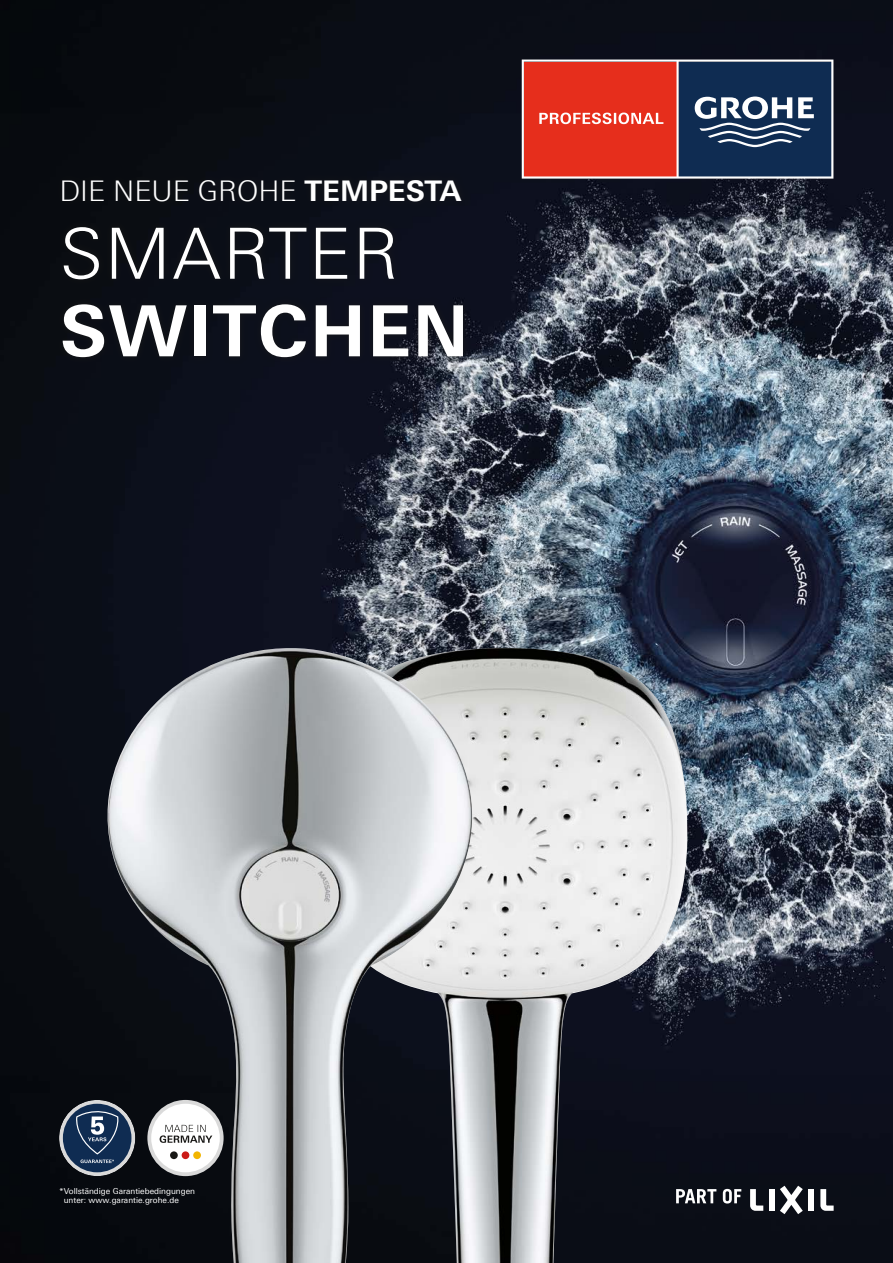
<style>
.page{position:relative;width:893px;height:1263px;background:#fff}
.page>*{position:absolute;margin:0;border:0;box-sizing:border-box;transform-origin:0 0}
.t1{font:700 70.5px "Linotype Univers 630";letter-spacing:.02em;color:#fff}
.t2{font:300 70.5px "Linotype Univers 330";letter-spacing:.02em;color:#fff}
.t3{font:300 28.5px "Linotype Univers 330";color:#fff}
.t4{font:8.25px/9.9px "Linotype Univers 430";color:#fff}
.s1{font-family:"Linotype Univers 630";font-weight:700}
</style>
<div class="page">
<img style="left:0;top:0;width:893px;height:1263px">
<img style="left:476px;top:648px;width:212px;height:615px">
<img style="left:102px;top:648px;width:374px;height:615px">
<svg style="left:522px;top:60px;width:311px;height:119px"></svg>
<svg style="left:59px;top:1100px;width:76px;height:76px"></svg>
<svg style="left:63px;top:1104px;width:68px;height:68px"></svg>
<svg style="left:147px;top:1100px;width:77px;height:76px"></svg>
<div style="left:151px;top:1104px;width:69px;height:68px;background:#fff;border-radius:50%"></div>
<div style="left:170px;top:1151px;width:8px;height:8px;background:#191816;border-radius:50%"></div>
<div style="left:182px;top:1151px;width:7px;height:8px;background:#cb1b17;border-radius:50%"></div>
<div style="left:193px;top:1151px;width:8px;height:8px;background:#f2b500;border-radius:50%"></div>
<svg style="left:160px;top:1125px;width:52px;height:18px"></svg>
<div style="left:54px;top:172px;width:417px;height:193px;background:#0d1017"></div>
<svg style="left:750px;top:1189px;width:13px;height:22px"></svg>
<svg style="left:820px;top:1189px;width:14px;height:22px"></svg>
<div style="left:769px;top:1189px;width:6px;height:22px;background:#fff"></div>
<div style="left:808px;top:1189px;width:6px;height:22px;background:#fff"></div>
<svg style="left:780px;top:1186px;width:23px;height:28px"></svg>
<svg style="left:676px;top:1189px;width:40px;height:14px"></svg>
<svg style="left:723px;top:1189px;width:18px;height:14px"></svg>
<h2 class="t3" style="left:60px;top:174px;width:403px">DIE NEUE GROHE <span class="s1">TEMPESTA</span></h2>
<h1 class="t2" style="left:60px;top:212px;width:341px">SMARTER</h1>
<h1 class="t1" style="left:60px;top:289px;width:411px">SWITCHEN</h1>
<p class="t4" style="left:64px;top:1186px;width:133px;text-indent:-5px">*Vollständige Garantiebedingungen unter: www.garantie.grohe.de</p>
</div>
